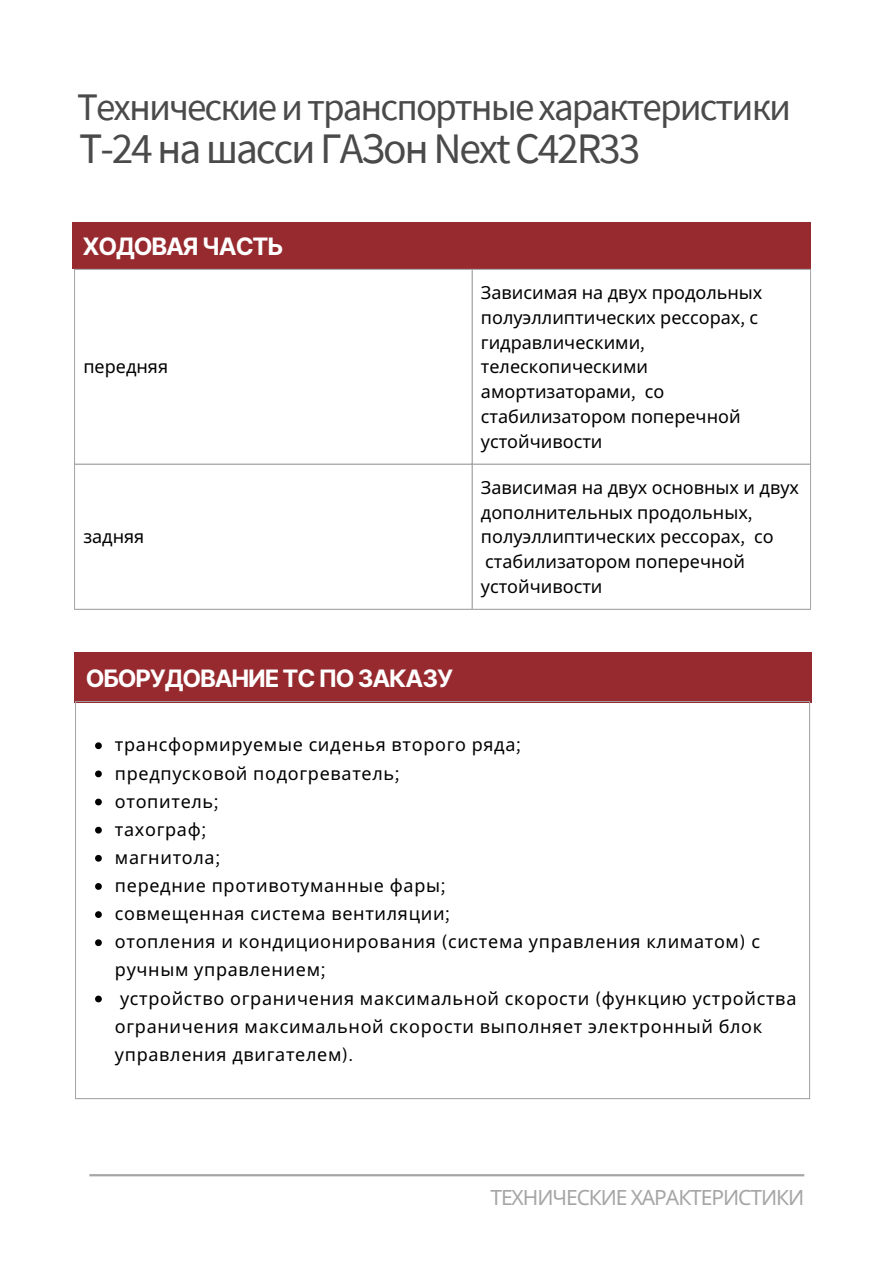
<style>
.page{position:relative;width:894px;height:1264px;background:#fff}
.page>*{position:absolute;margin:0;border:0;box-sizing:border-box;transform-origin:0 0}
.t1{font:43.5px "Source Sans Pro";letter-spacing:-.05em;color:#4b4a4a}
.t2{font:39px "Source Sans Pro";letter-spacing:-.05em;color:#4b4a4a}
.t3{font:700 24px "Inter";letter-spacing:-.05em;color:#fff}
.t4{font:21px "Noto Sans";letter-spacing:-.05em;color:#a6a6a6}
.t5{font:18px/28.2px "Noto Sans";letter-spacing:.035em;color:#000}
.t6{font:18px/24.8px "Noto Sans";color:#000}
.s1{font-family:"Canva Sans"}
</style>
<div class="page">
<div style="left:73px;top:223px;width:737px;height:46px;background:#972a2f"></div>
<hr style="left:74px;top:270px;width:1px;height:339px;background:#a6a6a6">
<hr style="left:471px;top:270px;width:1px;height:339px;background:#a6a6a6">
<hr style="left:809px;top:270px;width:1px;height:339px;background:#a6a6a6">
<hr style="left:74px;top:269px;width:736px;height:1px;background:#a6a6a6">
<hr style="left:74px;top:463px;width:736px;height:1px;background:#a6a6a6">
<hr style="left:74px;top:609px;width:736px;height:1px;background:#a6a6a6">
<div style="left:74px;top:652px;width:738px;height:51px;background:#972a2f"></div>
<svg style="left:95px;top:742px;width:7px;height:7px"></svg>
<svg style="left:95px;top:770px;width:7px;height:7px"></svg>
<svg style="left:95px;top:798px;width:7px;height:7px"></svg>
<svg style="left:95px;top:826px;width:7px;height:7px"></svg>
<svg style="left:95px;top:855px;width:7px;height:6px"></svg>
<svg style="left:95px;top:883px;width:7px;height:6px"></svg>
<svg style="left:95px;top:911px;width:7px;height:7px"></svg>
<svg style="left:95px;top:939px;width:7px;height:7px"></svg>
<svg style="left:95px;top:995px;width:7px;height:7px"></svg>
<hr style="left:75px;top:702px;width:1px;height:396px;background:#a6a6a6">
<hr style="left:809px;top:702px;width:1px;height:396px;background:#a6a6a6">
<hr style="left:75px;top:701px;width:734px;height:1px;background:#a6a6a6">
<hr style="left:75px;top:1098px;width:734px;height:1px;background:#a6a6a6">
<hr style="left:89px;top:1174px;width:715px;height:2px;background:#a6a6a6">
<h2 class="t2" style="left:77px;top:82px;width:715px">Техническиеитранспортныехарактеристики</h2>
<h1 class="t1" style="left:79px;top:120px;width:562px">Т-24нашассиГАЗонNextC42R33</h1>
<h3 class="t3" style="left:83px;top:232px;width:202px">ХОДОВАЯ ЧАСТЬ</h3>
<p class="t6" style="left:83px;top:354px;width:86px">передняя</p>
<p class="t5" style="left:83px;top:522px;width:62px">задняя</p>
<p class="t6" style="left:481px;top:280px;width:283px">Зависимая на двух продольных полуэллиптических рессорах<span class="s1">,</span> с гидравлическими<span class="s1">, </span>телескопическими амортизаторами<span class="s1">,</span> со</p>
<p class="t6" style="left:481px;top:403px;width:261px">стабилизатором поперечной устойчивости</p>
<p class="t6" style="left:481px;top:474px;width:319px">Зависимая на двух основных и двух дополнительных продольных<span class="s1">, </span>полуэллиптических рессорах<span class="s1">,</span></p>
<p class="t5" style="left:753px;top:522px;width:21px">со</p>
<p class="t6" style="left:481px;top:548px;width:265px">стабилизатором поперечной устойчивости</p>
<p class="t3" style="left:86px;top:663px;width:368px">ОБОРУДОВАНИЕ ТС ПО ЗАКАЗУ</p>
<h3 class="t5" style="left:115px;top:730px;width:407px">трансформируемые сиденья второго ряда<span class="s1">;</span></h3>
<p class="t5" style="left:115px;top:758px;width:286px">предпусковой подогреватель<span class="s1">;</span></p>
<p class="t5" style="left:115px;top:786px;width:105px">отопитель<span class="s1">;</span></p>
<p class="t5" style="left:115px;top:814px;width:93px">тахограф<span class="s1">;</span></p>
<p class="t5" style="left:115px;top:842px;width:107px">магнитола<span class="s1">;</span></p>
<p class="t5" style="left:115px;top:871px;width:332px">передние противотуманные фары<span class="s1">;</span></p>
<p class="t5" style="left:115px;top:899px;width:336px">совмещенная система вентиляции<span class="s1">;</span></p>
<p class="t5" style="left:115px;top:927px;width:646px">отопления и кондиционирования <span class="s1">(</span>система управления климатом<span class="s1">)</span> с ручным управлением<span class="s1">;</span></p>
<p class="t5" style="left:115px;top:983px;width:682px">устройство ограничения максимальной скорости <span class="s1">(</span>функцию устройства ограничения максимальной скорости выполняет электронный блок</p>
<p class="t5" style="left:115px;top:1039px;width:240px">управления двигателем<span class="s1">).</span></p>
<p class="t4" style="left:490px;top:1182px;width:315px">ТЕХНИЧЕСКИЕ ХАРАКТЕРИСТИКИ</p>
</div>
